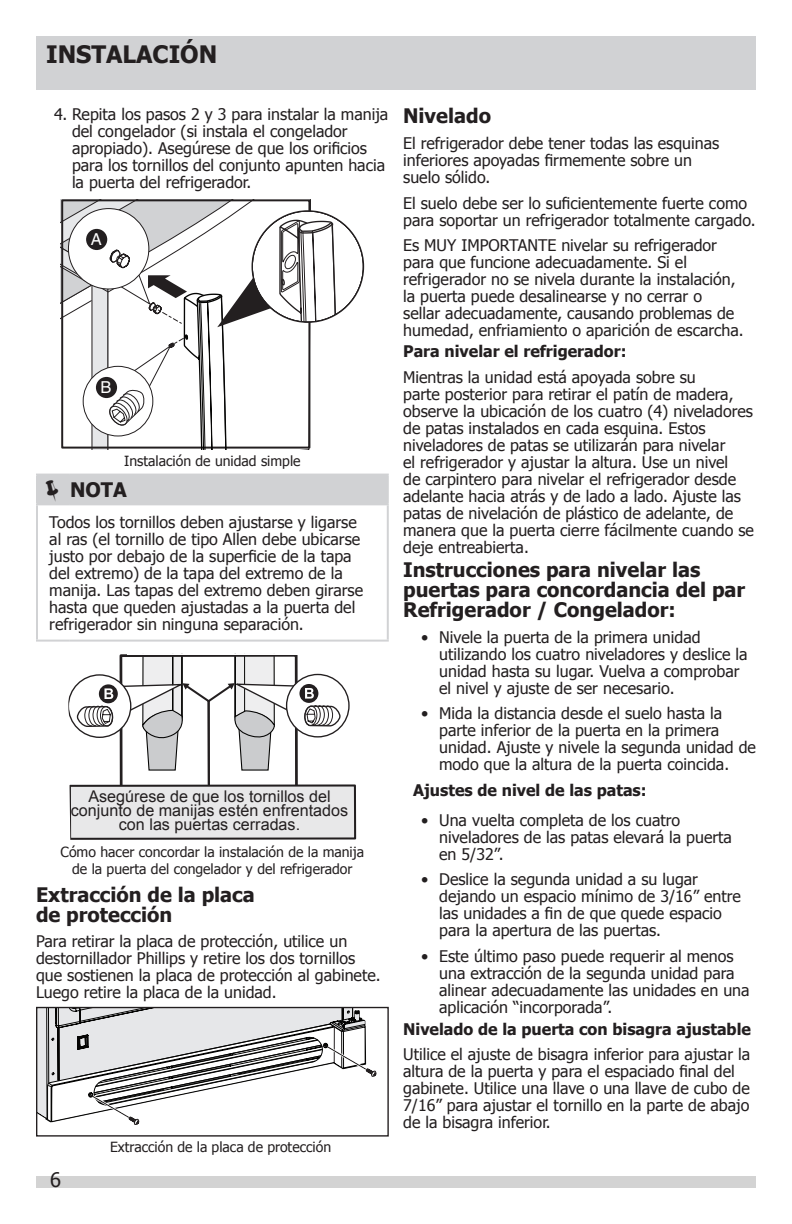
<style>
.page{position:relative;width:792px;height:1224px;background:#fff}
.page>*{position:absolute;margin:0;border:0;box-sizing:border-box;transform-origin:0 0}
.Frig_Heading_Even{font:700 24px "Tahoma";color:#231f20}
.Frigidaire_1st_Level{font:700 20px/20px "Tahoma";color:#231f20}
.Frigidaire_Warning_N{font:700 20px "Tahoma";color:#231f20}
.t1{font:20px "Tahoma";color:#231f20}
.t2{font:16.4px "Helvetica";color:#fff}
.t3{font:16.2px/14.2px "Arial";color:#231f20;text-align:center}
.Frigidaire_Body_Text{font:16px/17px "Tahoma";color:#231f20}
.Frigidaire_Note_Impo{font:16px/17px "Tahoma";color:#231f20}
.Frigidaire_Body_Text-2{font:700 16px "Tahoma";color:#231f20}
.Frigidaire_Graphic_T{font:14px "Tahoma";color:#231f20}
</style>
<div class="page">
<div style="left:36px;top:1176px;width:720px;height:12px;background:#d3d3d3"></div>
<div style="left:36px;top:36px;width:720px;height:54px;background:#d1d2d4"></div>
<hr style="left:36px;top:474px;width:33px;height:2px;background:#d1d2d4">
<hr style="left:36px;top:476px;width:2px;height:27px;background:#d1d2d4">
<hr style="left:69px;top:474px;width:320px;height:2px;background:#d1d2d4">
<hr style="left:387px;top:476px;width:2px;height:27px;background:#d1d2d4">
<hr style="left:36px;top:503px;width:33px;height:2px;background:#d1d2d4">
<hr style="left:36px;top:505px;width:2px;height:135px;background:#d1d2d4">
<hr style="left:69px;top:503px;width:320px;height:2px;background:#d1d2d4">
<hr style="left:387px;top:505px;width:2px;height:135px;background:#d1d2d4">
<hr style="left:36px;top:640px;width:33px;height:2px;background:#d1d2d4">
<hr style="left:69px;top:640px;width:320px;height:2px;background:#d1d2d4">
<div style="left:252px;top:211px;width:111px;height:111px;background:#fff;border:1px solid #231f20;border-radius:50%"></div>
<svg style="left:61px;top:199px;width:281px;height:250px"></svg>
<div style="left:70px;top:786px;width:285px;height:53px;background:#e8e8e9"></div>
<div style="left:69px;top:784px;width:287px;height:56px;border:2px solid #231f20"></div>
<svg style="left:68px;top:675px;width:63px;height:62px"></svg>
<svg style="left:287px;top:674px;width:62px;height:63px"></svg>
<svg style="left:77px;top:654px;width:263px;height:133px"></svg>
<hr style="left:127px;top:654px;width:170px;height:1px;background:#fff">
<svg style="left:38px;top:1009px;width:338px;height:116px"></svg>
<div style="left:36px;top:1007px;width:353px;height:130px;border:1px solid #231f20"></div>
<div style="left:38px;top:476px;width:349px;height:27px;background:#d1d2d4"></div>
<p class="Frig_Heading_Even" style="left:46px;top:37px;width:173px">INSTALACIÓN</p>
<p class="Frigidaire_Body_Text" style="left:72px;top:105px;width:318px;text-indent:-18px">4. Repita los pasos 2 y 3 para instalar la manija del congelador (si instala el congelador apropiado). Asegúrese de que los orificios para los tornillos del conjunto apunten hacia la puerta del refrigerador.</p>
<p class="t2" style="left:91px;top:229px;width:12px">A</p>
<p class="t2" style="left:100px;top:378px;width:12px">B</p>
<p class="Frigidaire_Graphic_T" style="left:124px;top:452px;width:178px">Instalación de unidad simple</p>
<p class="Frigidaire_Warning_N" style="left:70px;top:476px;width:58px">NOTA</p>
<p class="Frigidaire_Note_Impo" style="left:49px;top:513px;width:315px">Todos los tornillos deben ajustarse y ligarse al ras (el tornillo de tipo Allen debe ubicarse justo por debajo de la superficie de la tapa del extremo) de la tapa del extremo de la manija. Las tapas del extremo deben girarse hasta que queden ajustadas a la puerta del refrigerador sin ninguna separación.</p>
<p class="t3" style="left:71px;top:789px;width:279px">Asegúrese de que los tornillos del conjunto de manijas estén enfrentados con las puertas cerradas.</p>
<p class="Frigidaire_Graphic_T" style="left:61px;top:843px;width:305px">Cómo hacer concordar la instalación de la manija</p>
<p class="Frigidaire_Graphic_T" style="left:72px;top:860px;width:282px">de la puerta del congelador y del refrigerador</p>
<p class="Frigidaire_1st_Level" style="left:36px;top:883px;width:220px">Extracción de la placa de protección</p>
<p class="Frigidaire_Body_Text" style="left:36px;top:932px;width:346px">Para retirar la placa de protección, utilice un destornillador Phillips y retire los dos tornillos que sostienen la placa de protección al gabinete.<br>Luego retire la placa de la unidad.</p>
<p class="t1" style="left:50px;top:1167px;width:12px">6</p>
<p class="Frigidaire_Graphic_T" style="left:110px;top:1137px;width:223px">Extracción de la placa de protección</p>
<p class="Frigidaire_1st_Level" style="left:403px;top:105px;width:89px">Nivelado</p>
<p class="Frigidaire_Body_Text" style="left:403px;top:134px;width:318px">El refrigerador debe tener todas las esquinas inferiores apoyadas firmemente sobre un suelo sólido.</p>
<p class="Frigidaire_Body_Text" style="left:403px;top:193px;width:354px">El suelo debe ser lo suficientemente fuerte como para soportar un refrigerador totalmente cargado.</p>
<p class="Frigidaire_Body_Text" style="left:403px;top:236px;width:342px">Es MUY IMPORTANTE nivelar su refrigerador para que funcione adecuadamente. Si el refrigerador no se nivela durante la instalación, la puerta puede desalinearse y no cerrar o<br>sellar adecuadamente, causando problemas de humedad, enfriamiento o aparición de escarcha.</p>
<p class="Frigidaire_Body_Text-2" style="left:403px;top:340px;width:225px">Para nivelar el refrigerador:</p>
<p class="Frigidaire_Body_Text" style="left:403px;top:368px;width:352px">Mientras la unidad está apoyada sobre su<br>parte posterior para retirar el patín de madera, observe la ubicación de los cuatro (4) niveladores de patas instalados en cada esquina. Estos niveladores de patas se utilizarán para nivelar<br>el refrigerador y ajustar la altura. Use un nivel<br>de carpintero para nivelar el refrigerador desde adelante hacia atrás y de lado a lado. Ajuste las patas de nivelación de plástico de adelante, de manera que la puerta cierre fácilmente cuando se deje entreabierta.</p>
<p class="Frigidaire_1st_Level" style="left:403px;top:559px;width:344px">Instrucciones para nivelar las puertas para concordancia del par<br>Refrigerador / Congelador:</p>
<p class="Frigidaire_Body_Text" style="left:439px;top:628px;width:310px;text-indent:-18px">• Nivele la puerta de la primera unidad utilizando los cuatro niveladores y deslice la unidad hasta su lugar. Vuelva a comprobar el nivel y ajuste de ser necesario.</p>
<p class="Frigidaire_Body_Text" style="left:439px;top:704px;width:318px;text-indent:-18px">• Mida la distancia desde el suelo hasta la parte inferior de la puerta en la primera unidad. Ajuste y nivele la segunda unidad de modo que la altura de la puerta coincida.</p>
<p class="Frigidaire_Body_Text-2" style="left:413px;top:779px;width:235px">Ajustes de nivel de las patas:</p>
<p class="Frigidaire_Body_Text" style="left:439px;top:811px;width:294px;text-indent:-18px">• Una vuelta completa de los cuatro niveladores de las patas elevará la puerta en 5/32”.</p>
<p class="Frigidaire_Body_Text" style="left:439px;top:870px;width:303px;text-indent:-18px">• Deslice la segunda unidad a su lugar dejando un espacio mínimo de 3/16” entre las unidades a fin de que quede espacio para la apertura de las puertas.</p>
<p class="Frigidaire_Body_Text" style="left:439px;top:947px;width:312px;text-indent:-18px">• Este último paso puede requerir al menos una extracción de la segunda unidad para alinear adecuadamente las unidades en una aplicación “incorporada”.</p>
<p class="Frigidaire_Body_Text-2" style="left:403px;top:1018px;width:349px">Nivelado de la puerta con bisagra ajustable</p>
<p class="Frigidaire_Body_Text" style="left:403px;top:1045px;width:349px">Utilice el ajuste de bisagra inferior para ajustar la altura de la puerta y para el espaciado final del gabinete. Utilice una llave o una llave de cubo de 7/16” para ajustar el tornillo en la parte de abajo de la bisagra inferior.</p>
</div>
